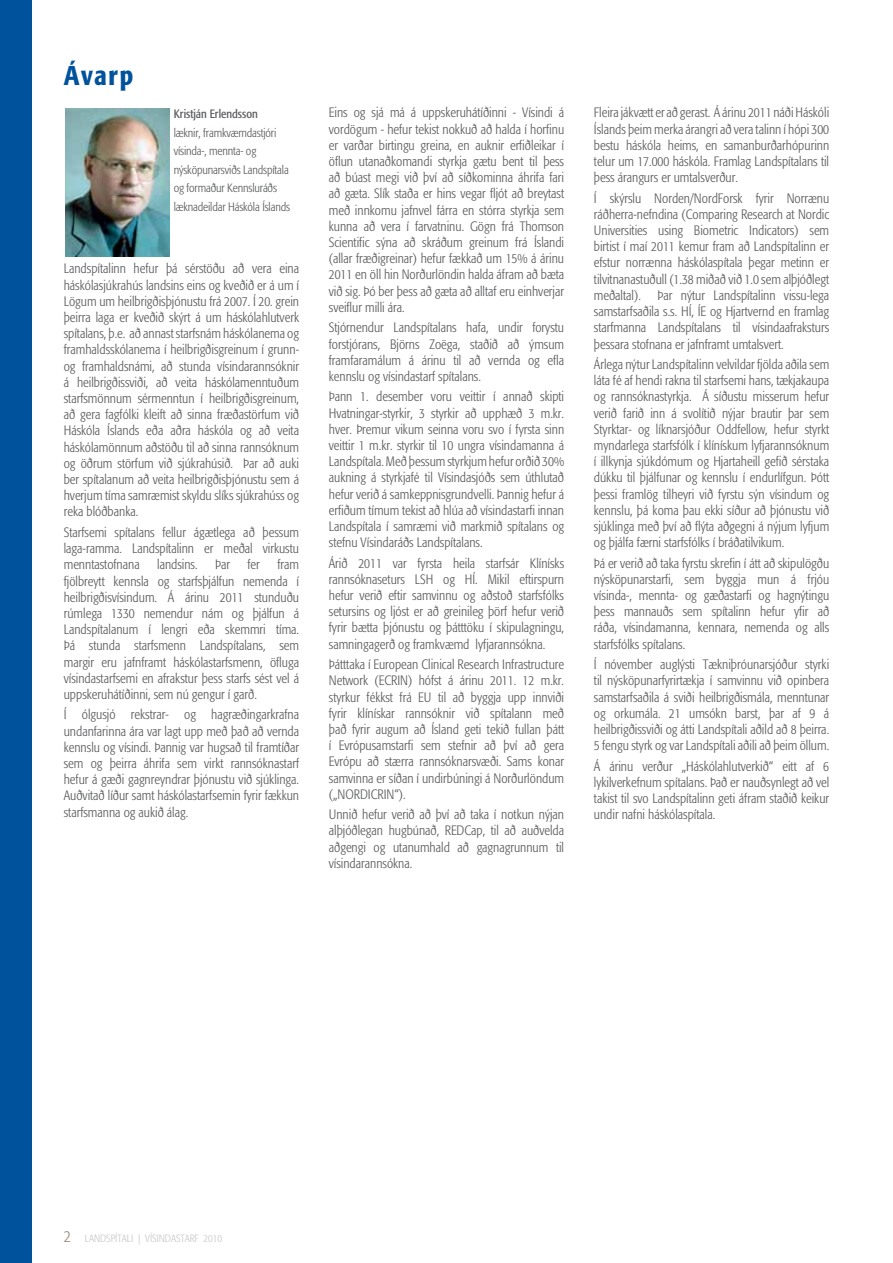
<style>
.page{position:relative;width:893px;height:1263px;background:#fff}
.page>*{position:absolute;margin:0;border:0;box-sizing:border-box;transform-origin:0 0}
.t1{font:500 condensed 27px "Formata";letter-spacing:.06em;color:#00529c}
.t2{font:300 condensed 13.5px/16.2px "Formata";color:#58595b;text-align:justify}
.t3{font:300 condensed 12px/18.6px "Formata";letter-spacing:-.01em;color:#58595b}
.t4{font:condensed 12px "Formata";color:#58595b}
.t5{font:300 condensed 10.5px "Formata";color:#c6c6c4}
.s1{font-size:16.5px;color:#9a8b7d}
</style>
<div class="page">
<div style="left:0;top:0;width:32px;height:1263px;background:#00529c"></div>
<img style="left:65px;top:109px;width:105px;height:147px">
<h1 class="t1" style="left:64px;top:59px;width:71px">Ávarp</h1>
<p class="t4" style="left:174px;top:107px;width:86px">Kristján Erlendsson</p>
<p class="t3" style="left:174px;top:123px;width:118px">læknir, framkvæmdastjóri vísinda-, mennta- og nýsköpunarsviðs Landspítala og formaður Kennsluráðs læknadeildar Háskóla Íslands</p>
<p class="t2" style="left:64px;top:261px;width:237px">Landspítalinn hefur þá sérstöðu að vera eina háskólasjúkrahús landsins eins og kveðið er á um í Lögum um heilbrigðisþjónustu frá 2007. Í 20. grein þeirra laga er kveðið skýrt á um háskólahlutverk spítalans, þ.e. að annast starfsnám háskólanema og framhaldsskólanema í heilbrigðisgreinum í grunn&shy;og framhaldsnámi, að stunda vísindarannsóknir á heilbrigðissviði, að veita háskólamenntuðum starfsmönnum sérmenntun í heilbrigðisgreinum, að gera fagfólki kleift að sinna fræðastörfum við Háskóla Íslands eða aðra háskóla og að veita háskólamönnum aðstöðu til að sinna rannsóknum og öðrum störfum við sjúkrahúsið. Þar að auki ber spítalanum að veita heilbrigðisþjónustu sem á hverjum tíma samræmist skyldu slíks sjúkrahúss og reka blóðbanka.</p>
<p class="t2" style="left:64px;top:524px;width:237px">Starfsemi spítalans fellur ágætlega að þessum laga-ramma. Landspítalinn er meðal virkustu menntastofnana</p>
<p class="t2" style="left:157px;top:557px;width:42px">landsins.</p>
<p class="t2" style="left:215px;top:557px;width:16px">Þar</p>
<p class="t2" style="left:248px;top:557px;width:14px">fer</p>
<p class="t2" style="left:64px;top:557px;width:237px;text-indent:214px">fram fjölbreytt kennsla og starfsþjálfun nemenda í heilbrigðisvísindum. Á árinu 2011 stunduðu rúmlega 1330 nemendur nám og þjálfun á Landspítalanum í lengri eða skemmri tíma.<br>Þá stunda starfsmenn Landspítalans, sem margir eru jafnframt háskólastarfsmenn, öfluga vísindastarfsemi en afrakstur þess starfs sést vel á uppskeruhátíðinni, sem nú gengur í garð.</p>
<p class="t2" style="left:64px;top:707px;width:237px">Í ólgusjó rekstrar- og hagræðingarkrafna undanfarinna ára var lagt upp með það að vernda kennslu og vísindi. Þannig var hugsað til framtíðar sem og þeirra áhrifa sem virkt rannsóknastarf hefur á gæði gagnreyndrar þjónustu við sjúklinga.<br>Auðvitað líður samt háskólastarfsemin fyrir fækkun starfsmanna og aukið álag.</p>
<p class="t2" style="left:329px;top:105px;width:237px">Eins og sjá má á uppskeruhátíðinni - Vísindi á vordögum - hefur tekist nokkuð að halda í horfinu er varðar birtingu greina, en auknir erfiðleikar í öflun utanaðkomandi styrkja gætu bent til þess að búast megi við því að síðkominna áhrifa fari að gæta. Slík staða er hins vegar fljót að breytast með innkomu jafnvel fárra en stórra styrkja sem kunna að vera í farvatninu. Gögn frá Thomson Scientific sýna að skráðum greinum frá Íslandi (allar fræðigreinar) hefur fækkað um 15% á árinu 2011 en öll hin Norðurlöndin halda áfram að bæta við sig. Þó ber þess að gæta að alltaf eru einhverjar sveiflur milli ára.</p>
<p class="t2" style="left:329px;top:320px;width:237px">Stjórnendur Landspítalans hafa, undir forystu forstjórans, Björns Zoëga, staðið að ýmsum framfaramálum á árinu til að vernda og efla kennslu og vísindastarf spítalans.</p>
<p class="t2" style="left:329px;top:389px;width:237px">Þann 1. desember voru veittir í annað skipti Hvatningar-styrkir, 3 styrkir að upphæð 3 m.kr. hver. Þremur vikum seinna voru svo í fyrsta sinn veittir 1 m.kr. styrkir til 10 ungra vísindamanna á Landspítala. Með þessum styrkjum hefur orðið 30% aukning á styrkjafé til Vísindasjóðs sem úthlutað hefur verið á samkeppnisgrundvelli. Þannig hefur á erfiðum tímum tekist að hlúa að vísindastarfi innan Landspítala í samræmi við markmið spítalans og stefnu Vísindaráðs Landspítalans.</p>
<p class="t2" style="left:329px;top:555px;width:237px">Árið 2011 var fyrsta heila starfsár Klínísks rannsóknaseturs LSH og HÍ. Mikil eftirspurn hefur verið eftir samvinnu og aðstoð starfsfólks setursins og ljóst er að greinileg þörf hefur verið fyrir bætta þjónustu og þátttöku í skipulagningu, samningagerð og framkvæmd lyfjarannsókna.</p>
<p class="t2" style="left:329px;top:656px;width:237px">Þátttaka í European Clinical Research Infrastructure Network (ECRIN) hófst á árinu 2011. 12 m.kr. styrkur fékkst frá EU til að byggja upp innviði fyrir klínískar rannsóknir við spítalann með það fyrir augum að Ísland geti tekið fullan þátt í Evrópusamstarfi sem stefnir að því að gera Evrópu að stærra rannsóknarsvæði. Sams konar samvinna er síðan í undirbúningi á Norðurlöndum („NORDICRIN“).</p>
<p class="t2" style="left:329px;top:806px;width:237px">Unnið hefur verið að því að taka í notkun nýjan alþjóðlegan hugbúnað, REDCap, til að auðvelda aðgengi og utanumhald að gagnagrunnum til vísindarannsókna.</p>
<p class="t2" style="left:594px;top:105px;width:237px">Fleira jákvætt er að gerast. Á árinu 2011 náði Háskóli Íslands þeim merka árangri að vera talinn í hópi 300 bestu háskóla heims, en samanburðarhópurinn telur um 17.000 háskóla. Framlag Landspítalans til þess árangurs er umtalsverður.</p>
<p class="t2" style="left:594px;top:190px;width:237px">Í skýrslu Norden/NordForsk fyrir Norrænu ráðherra-nefndina (Comparing Research at Nordic Universities using Biometric Indicators) sem birtist í maí 2011 kemur fram að Landspítalinn er efstur norrænna háskólaspítala þegar metinn er tilvitnanastuðull (1.38 miðað við 1.0 sem alþjóðlegt meðaltal). Þar nýtur Landspítalinn vissu-lega samstarfsaðila s.s. HÍ, ÍE og Hjartvernd en framlag starfmanna Landspítalans til vísindaafraksturs þessara stofnana er jafnframt umtalsvert.</p>
<p class="t2" style="left:594px;top:356px;width:237px">Árlega nýtur Landspítalinn velvildar fjölda aðila sem láta fé af hendi rakna til starfsemi hans, tækjakaupa og rannsóknastyrkja. Á síðustu misserum hefur verið farið inn á svolítið nýjar brautir þar sem Styrktar- og líknarsjóður Oddfellow, hefur styrkt myndarlega starfsfólk í klínískum lyfjarannsóknum í illkynja sjúkdómum og Hjartaheill gefið sérstaka dúkku til þjálfunar og kennslu í endurlífgun. Þótt þessi framlög tilheyri við fyrstu sýn vísindum og kennslu, þá koma þau ekki síður að þjónustu við sjúklinga með því að flýta aðgegni á nýjum lyfjum og þjálfa færni starfsfólks í bráðatilvikum.</p>
<p class="t2" style="left:594px;top:555px;width:237px">Þá er verið að taka fyrstu skrefin í átt að skipulögðu nýsköpunarstarfi, sem byggja mun á frjóu vísinda-, mennta- og gæðastarfi og hagnýtingu þess mannauðs sem spítalinn hefur yfir að ráða, vísindamanna, kennara, nemenda og alls starfsfólks spítalans.</p>
<p class="t2" style="left:594px;top:656px;width:237px">Í nóvember auglýsti Tækniþróunarsjóður styrki til nýsköpunarfyrirtækja í samvinnu við opinbera samstarfsaðila á sviði heilbrigðismála, menntunar og orkumála. 21 umsókn barst, þar af 9 á heilbrigðissviði og átti Landspítali aðild að 8 þeirra.<br>5 fengu styrk og var Landspítali aðili að þeim öllum.</p>
<p class="t2" style="left:594px;top:758px;width:237px">Á árinu verður „Háskólahlutverkið“ eitt af 6 lykilverkefnum spítalans. Það er nauðsynlegt að vel takist til svo Landspítalinn geti áfram staðið keikur undir nafni háskólaspítala.</p>
<p class="t5" style="left:64px;top:1232px;width:160px"><span class="s1">2</span> LANDSPÍTALI | VÍSINDASTARF 2010</p>
</div>
